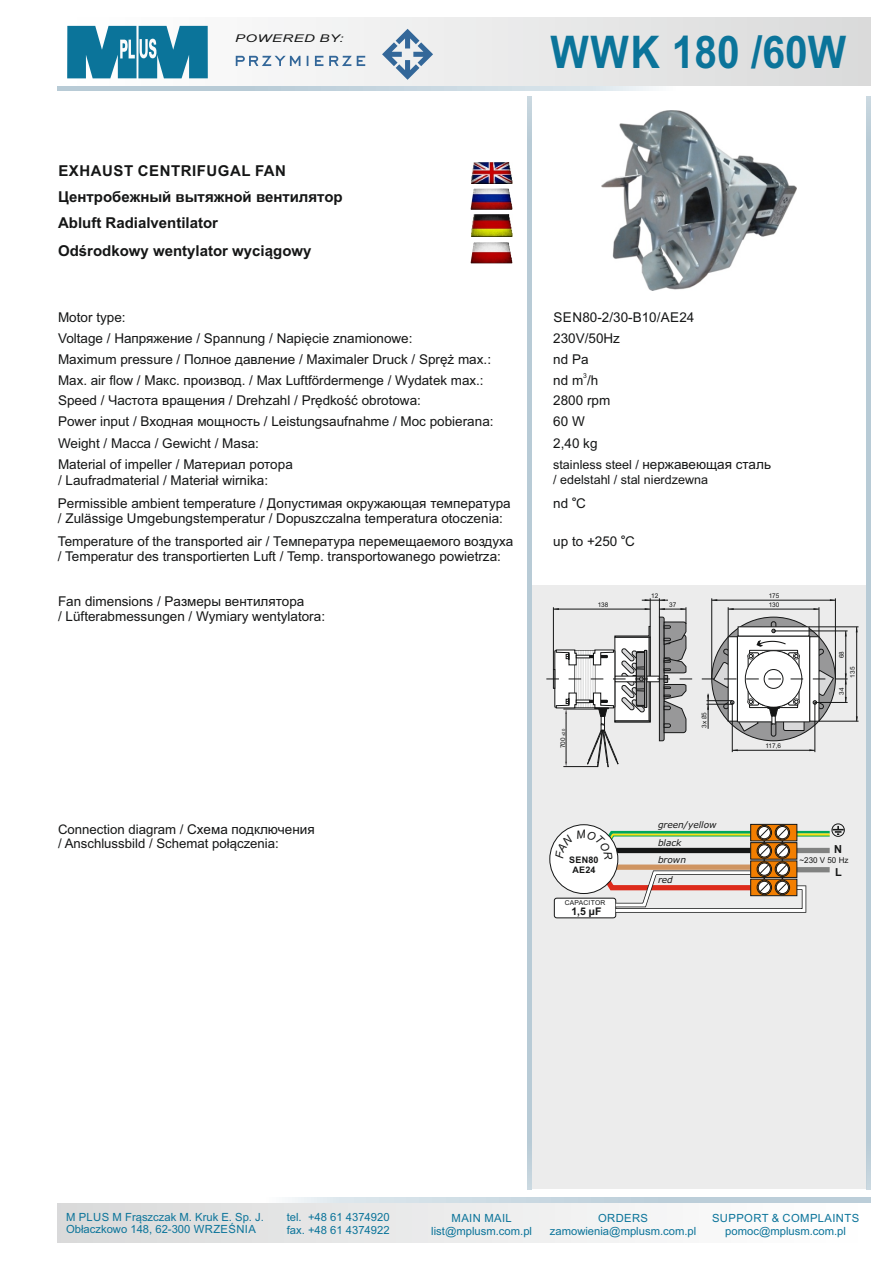
<style>
.page{position:relative;width:893px;height:1263px;background:#fff}
.page>*{position:absolute;margin:0;border:0;box-sizing:border-box;transform-origin:0 0}
.t1{font:700 45px "Arial";color:#0b749a;scale:.91 1}
.t2{font:700 15px/27.2px "Arial";color:#151616}
.t3{font:700 15px "Arial";letter-spacing:.035em;color:#151616}
.t4{font:13.5px/21.1px "Arial";color:#151616}
.t5{font:13.35px "Arial";color:#151616}
.t6{font:13.2px/14.9px "Arial";color:#151616}
.t7{font:12.6px "Arial";color:#151616}
.t8{font:11.25px/12.3px "Arial";color:#0b749a;text-align:center}
.t9{font:11.25px/12.3px "Arial";letter-spacing:.035em;color:#0b749a;text-align:center}
.t10{font:700 11.1px/23px "Arial";color:#151616}
.t11{font:italic 10.65px "Arial";letter-spacing:.035em;color:#151616;scale:1.39 1}
.t12{font:700 10.5px "Arial";color:#151616}
.t13{font:italic 9px/17.4px "Verdana";color:#151616}
.t14{font:700 9px/10.1px "Arial";letter-spacing:.02em;color:#151616;text-align:center}
.t15{font:8.1px "Arial";color:#151616}
.t16{font:6.75px "Arial";letter-spacing:.035em;color:#151616}
.t17{font:700 6.75px "Arial";color:#151616}
.t18{font:6.45px "Arial";color:#151616}
.t19{font:6.45px "Arial";color:#151616;scale:.66 1}
.s1{font-size:13.5px}
.s2{font-size:12.6px}
.s3{font-size:4.2px}
</style>
<div class="page">
<div style="left:532px;top:586px;width:334px;height:603px;background:#ececec"></div>
<hr style="left:866px;top:168px;width:4px;height:1021px;background:#b8cbd6">
<hr style="left:528px;top:167px;width:4px;height:1022px;background:#b8cbd6">
<hr style="left:866px;top:96px;width:4px;height:962px;background:#b8cbd6">
<hr style="left:528px;top:96px;width:4px;height:962px;background:#b8cbd6">
<div style="left:57px;top:17px;width:813px;height:69px;background:linear-gradient(to right,#fdfeff,#dadbdb)"></div>
<svg style="left:58px;top:86px;width:595px;height:5px;background:#c6d6df"></svg>
<img style="left:471px;top:215px;width:41px;height:21px">
<img style="left:471px;top:162px;width:41px;height:21px">
<img style="left:471px;top:242px;width:42px;height:21px">
<img style="left:471px;top:188px;width:42px;height:22px">
<div style="left:57px;top:1202px;width:813px;height:40px;background:linear-gradient(to right,#d9dada,#fff)"></div>
<svg style="left:288px;top:1198px;width:582px;height:4px;background:#c9d8e1"></svg>
<div style="left:796px;top:867px;width:34px;height:5px;background:#818281"></div>
<div style="left:796px;top:848px;width:34px;height:5px;background:#818281"></div>
<hr style="left:796px;top:831px;width:34px;height:2px;background:#00a759">
<hr style="left:796px;top:833px;width:34px;height:3px;background:#fbe116">
<hr style="left:797px;top:836px;width:33px;height:1px;background:#00a759">
<div style="left:832px;top:824px;width:12px;height:12px;border:1px solid #151616;border-radius:50%"></div>
<svg style="left:832px;top:826px;width:12px;height:9px"></svg>
<div style="left:554px;top:898px;width:62px;height:20px;background:#fff;border:1px solid #151616;border-radius:2px"></div>
<div style="left:550px;top:824px;width:68px;height:70px;background:#fff;border:1px solid #151616;border-radius:50%"></div>
<svg style="left:67px;top:26px;width:141px;height:52px;background:#2f88a8"></svg>
<svg style="left:236px;top:56px;width:129px;height:10px"></svg>
<svg style="left:382px;top:29px;width:51px;height:51px"></svg>
<img style="left:602px;top:111px;width:195px;height:179px">
<hr style="left:809px;top:627px;width:49px;height:1px;background:#151616">
<hr style="left:819px;top:721px;width:39px;height:1px;background:#151616">
<hr style="left:856px;top:627px;width:1px;height:94px;background:#151616">
<svg style="left:546px;top:598px;width:302px;height:169px"></svg>
<svg style="left:555px;top:824px;width:253px;height:91px"></svg>
<p class="t11" style="left:235px;top:34px;width:80px">POWERED BY:</p>
<p class="t3" style="left:58px;top:165px;width:229px">EXHAUST CENTRIFUGAL FAN</p>
<p class="t2" style="left:58px;top:185px;width:286px">Центробежный вытяжной вентилятор</p>
<p class="t2" style="left:58px;top:211px;width:255px">Abluft Radialventilator<br>Odśrodkowy wentylator wyciągowy</p>
<p class="t4" style="left:58px;top:308px;width:69px">Motor type:</p>
<p class="t4" style="left:58px;top:329px;width:434px;line-height:20.5px">Voltage / Напряжение / Spannung / Napięcie znamionowe:<br>Maximum pressure / Полное давление / Maximaler Druck / Spręż max.:</p>
<p class="t5" style="left:58px;top:375px;width:427px">Max. air flow / <span class="s1">Макс. производ</span>. / Max Luftfördermenge / Wydatek max.:</p>
<p class="t4" style="left:58px;top:391px;width:364px">Speed / Частота вращения / Drehzahl / Prędkość obrotowa:</p>
<p class="t4" style="left:58px;top:412px;width:437px">Power input / Bходная мощность / Leistungsaufnahme / Moc pobierana:<br>Weight / Масса / Gewicht / Masa:<br>Material of impeller / Mатериал ротора</p>
<p class="t4" style="left:58px;top:470px;width:212px">/ Laufradmaterial / Materiał wirnika:</p>
<h1 class="t1" style="left:551px;top:35px;width:327px">WWK 180 /60W</h1>
<p class="t4" style="left:553px;top:308px;width:143px">SEN80-2/30-B10/AE24<br>230V/50Hz<br>nd Pa</p>
<p class="t16" style="left:583px;top:373px;width:5px">3</p>
<p class="t4" style="left:553px;top:371px;width:59px">nd m /h<br>2800 rpm<br>60 W<br>2,40 kg</p>
<p class="t4" style="left:553px;top:455px;width:219px"><span class="s2">stainless steel /</span> нержавеющая сталь</p>
<p class="t7" style="left:553px;top:474px;width:156px">/ edelstahl / stal nierdzewna</p>
<p class="t4" style="left:58px;top:497px;width:454px;line-height:15.1px">Permissible ambient temperature / Допустимая окружающая температура / Zulässige Umgebungstemperatur / Dopuszczalna temperatura otoczenia:</p>
<p class="t17" style="left:572px;top:496px;width:6px">o</p>
<p class="t4" style="left:553px;top:494px;width:34px">nd C</p>
<p class="t4" style="left:58px;top:535px;width:457px;line-height:15.1px">Temperature of the transported air / Температура перемещаемого воздуха / Temperatur des transportierten Luft / Temp. transportowanego powietrza:</p>
<p class="t17" style="left:621px;top:534px;width:6px">o</p>
<p class="t4" style="left:553px;top:532px;width:83px">up to +250 C</p>
<p class="t4" style="left:58px;top:595px;width:268px;line-height:15.1px">Fan dimensions / Pазмеры вентилятора<br>/ Lüfterabmessungen / Wymiary wentylatora:</p>
<p class="t6" style="left:58px;top:823px;width:258px">Connection diagram / <span class="s1">Cхема подключения </span>/ Anschlussbild / Schemat połączenia:</p>
<p class="t18" style="left:651px;top:594px;width:9px">12</p>
<p class="t18" style="left:598px;top:602px;width:12px">138</p>
<p class="t18" style="left:669px;top:602px;width:9px">37</p>
<p class="t18" style="left:560px;top:748px;width:20px;rotate:-90deg">700 <span class="s3">±20</span></p>
<p class="t18" style="left:702px;top:728px;width:17px;rotate:-90deg">3x 5</p>
<p class="t19" style="left:702px;top:719px;width:7px;rotate:-90deg">Ø</p>
<p class="t14" style="left:569px;top:855px;width:31px">SEN80<br>AE24</p>
<p class="t12" style="left:571px;top:908px;width:31px">1,5 µF</p>
<p class="t16" style="left:565px;top:900px;width:42px">CAPACITOR</p>
<p class="t13" style="left:658px;top:817px;width:60px">green/yellow black<br>brown</p>
<p class="t13" style="left:658px;top:872px;width:16px">red</p>
<p class="t18" style="left:769px;top:594px;width:12px">175</p>
<p class="t18" style="left:769px;top:602px;width:12px">130</p>
<p class="t18" style="left:765px;top:744px;width:17px">117,6</p>
<p class="t18" style="left:839px;top:658px;width:9px;rotate:-90deg">68</p>
<p class="t18" style="left:850px;top:677px;width:12px;rotate:-90deg">135</p>
<p class="t18" style="left:839px;top:695px;width:9px;rotate:-90deg">34</p>
<p class="t10" style="left:834px;top:838px;width:9px">N<br>L</p>
<p class="t15" style="left:800px;top:857px;width:50px">~230 V 50 Hz</p>
<p class="t8" style="left:66px;top:1211px;width:199px;text-align:left">M PLUS M Frąszczak M. Kruk E. Sp. J.<br>Obłaczkowo 148, 62-300 WRZEŚNIA</p>
<p class="t8" style="left:287px;top:1212px;width:104px;text-align:left">tel. +48 61 4374920 fax. +48 61 4374922</p>
<p class="t9" style="left:712px;top:1213px;width:149px">SUPPORT &amp; COMPLAINTS pomoc@mplusm.com.pl</p>
<p class="t8" style="left:431px;top:1213px;width:102px">MAIN MAIL list@mplusm.com.pl</p>
<p class="t8" style="left:550px;top:1213px;width:148px">ORDERS zamowienia@mplusm.com.pl</p>
</div>
